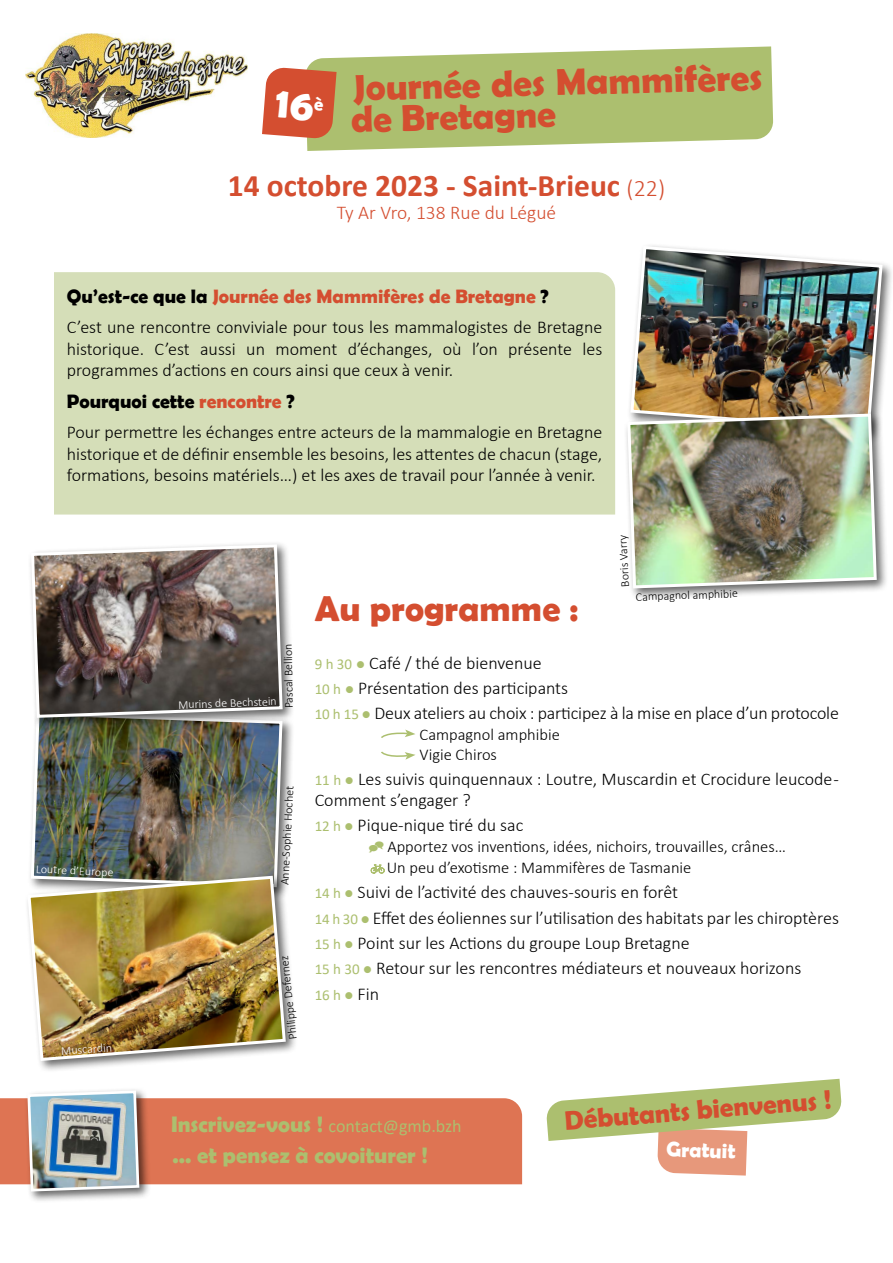
<style>
.page{position:relative;width:893px;height:1263px;background:#fff}
.page>*{position:absolute;margin:0;border:0;box-sizing:border-box;transform-origin:0 0}
.t1{font:700 37.5px/32.4px "Berlin Sans FB Demi";color:#d44e30}
.t2{font:700 36px "Berlin Sans FB Demi";color:#d44e30}
.t3{font:700 31.5px "Calibri";color:#d44e30}
.t4{font:700 27px "Berlin Sans FB Demi";color:#d44e30}
.t5{font:700 22.5px/31.2px "Berlin Sans FB Demi";color:#acbf6f}
.t6{font:700 21px "Berlin Sans FB Demi";color:#fff}
.t7{font:700 19.5px "Berlin Sans FB Demi";color:#d44e30}
.t8{font:700 19.5px "Berlin Sans FB Demi";color:#000}
.t9{font:300 19.5px "Calibri";color:#d44e30}
.t10{font:300 18px/25.2px "Calibri";color:#000}
.t11{font:300 16.5px/19.5px "Calibri";color:#000}
.t12{font:15px "Calibri";color:#acbf6f}
.t13{font:300 12px "Calibri";color:#000}
.t14{font:300 12px "Calibri";color:#fff}
.s1{font-weight:300;font-size:24px}
.s2{color:#000}
.s3{color:#d44e30}
.s4{font-weight:400;font-size:15px;color:#acbf6f}
.s5{color:#acbf6f}
.s6{font-weight:300;font-size:18px;color:#000}
.s7{font-family:"Calibri";font-weight:400;font-size:18px}
</style>
<div class="page">
<img style="left:25px;top:33px;width:223px;height:104px">
<div style="left:54px;top:272px;width:561px;height:242px;background:#d5deb8"></div>
<svg style="left:381px;top:729px;width:34px;height:9px"></svg>
<svg style="left:381px;top:751px;width:34px;height:9px"></svg>
<svg style="left:546px;top:1079px;width:296px;height:96px"></svg>
<div style="left:24px;top:1087px;width:127px;height:116px;background:#000;opacity:.6"></div>
<svg style="left:0;top:1089px;width:522px;height:104px"></svg>
<svg style="left:307px;top:46px;width:466px;height:105px;fill:#acbf6f"></svg>
<div style="left:627px;top:243px;width:266px;height:200px;background:#000;opacity:.6"></div>
<img style="left:629px;top:244px;width:255px;height:166px">
<div style="left:27px;top:709px;width:268px;height:190px;background:#000;opacity:.6"></div>
<img style="left:29px;top:730px;width:255px;height:143px">
<div style="left:24px;top:873px;width:274px;height:200px;background:#000;opacity:.6"></div>
<img style="left:26px;top:874px;width:261px;height:188px">
<div style="left:28px;top:541px;width:267px;height:189px;background:#000;opacity:.6"></div>
<img style="left:29px;top:543px;width:255px;height:176px">
<div style="left:624px;top:410px;width:265px;height:191px;background:#000;opacity:.6"></div>
<img style="left:626px;top:412px;width:252px;height:178px">
<svg style="left:262px;top:67px;width:75px;height:72px"></svg>
<h1 class="t1" style="left:350px;top:69px;width:414px;rotate:-1deg">Journée des Mammifères de Bretagne</h1>
<h3 class="t3" style="left:228px;top:163px;width:439px">14 octobre 2023 - Saint-Brieuc <span class="s1">(22)</span></h3>
<p class="t9" style="left:337px;top:201px;width:221px">Ty Ar Vro, 138 Rue du Légué</p>
<p class="t7" style="left:67px;top:285px;width:484px"><span class="s2">Qu’est-ce que la</span> Journée des Mammifères de Bretagne <span class="s2">?</span></p>
<p class="t10" style="left:67px;top:316px;width:537px;line-height:21.6px;text-align:justify">C’est une rencontre conviviale pour tous les mammalogistes de Bretagne historique. C’est aussi un moment d’échanges, où l’on présente les -programmes d’actions en cours ainsi que ceux à venir.</p>
<p class="t8" style="left:67px;top:390px;width:229px">Pourquoi cette <span class="s3">rencontre</span> ?</p>
<p class="t10" style="left:67px;top:421px;width:537px;line-height:21.6px;text-align:justify">Pour permettre les échanges entre acteurs de la mammalogie en Bretagne historique et de définir ensemble les besoins, les -attentes de chacun (stage, formations, besoins matériels…) et les axes de travail pour l’année à venir.</p>
<p class="t13" style="left:618px;top:587px;width:54px;rotate:-93deg">Boris Varry</p>
<p class="t14" style="left:36px;top:861px;width:79px;rotate:3deg">Loutre d’Europe</p>
<p class="t14" style="left:61px;top:1044px;width:52px;rotate:-5deg">Muscardin</p>
<p class="t14" style="left:178px;top:697px;width:100px;rotate:-2deg">Murins de Bechstein</p>
<p class="t13" style="left:282px;top:708px;width:66px;rotate:-91deg">Pascal Bellion</p>
<p class="t13" style="left:277px;top:885px;width:101px;rotate:-87deg">Anne-Sophie Hochet</p>
<p class="t13" style="left:285px;top:1040px;width:86px;rotate:-96deg">Philippe Defernez</p>
<p class="t13" style="left:636px;top:589px;width:104px;rotate:-2deg">Campagnol amphibie</p>
<h2 class="t2" style="left:315px;top:588px;width:265px">Au programme :</h2>
<p class="t10" style="left:315px;top:650px;width:526px"><span class="s4">9 h 30</span> <span class="s5">●</span> Café / thé de bienvenue<br><span class="s4">10 h</span> <span class="s5">●</span> Présentation des participants<br><span class="s4">10 h 15</span> <span class="s5">●</span> Deux ateliers au choix : participez à la mise en place d’un protocole</p>
<p class="t11" style="left:420px;top:725px;width:142px">Campagnol amphibie<br>Vigie Chiros</p>
<p class="t10" style="left:315px;top:768px;width:526px;line-height:21px"><span class="s4">11 h</span> <span class="s5">●</span> Les suivis quinquennaux : Loutre, Muscardin et Crocidure leucode-<br>Comment s’engager ?</p>
<p class="t10" style="left:315px;top:812px;width:210px"><span class="s4">12 h</span> <span class="s5">●</span> Pique-nique tiré du sac</p>
<p class="t11" style="left:387px;top:836px;width:401px;line-height:21px">Apportez vos inventions, idées, nichoirs, trouvailles, crânes…<br>Un peu d’exotisme : Mammifères de Tasmanie</p>
<p class="t10" style="left:315px;top:880px;width:526px"><span class="s4">14 h</span> <span class="s5">●</span> Suivi de l’activité des chauves-souris en forêt<br><span class="s4">14 h 30</span> <span class="s5">●</span> Effet des éoliennes sur l’utilisation des habitats par les chiroptères <span class="s4">15 h</span> <span class="s5">●</span> Point sur les Actions du groupe Loup Bretagne<br><span class="s4">15 h 30</span> <span class="s5">●</span> Retour sur les rencontres médiateurs et nouveaux horizons</p>
<p class="t12" style="left:315px;top:984px;width:66px">16 h ● <span class="s6">Fin</span></p>
<p class="t5" style="left:171px;top:1108px;width:292px">Inscrivez-vous ! <span class="s7">contact@gmb.bzh </span>... et pensez à covoiturer !</p>
<h3 class="t4" style="left:563px;top:1106px;width:269px;rotate:-5deg">Débutants bienvenus !</h3>
<p class="t6" style="left:667px;top:1137px;width:71px;rotate:2deg">Gratuit</p>
</div>
